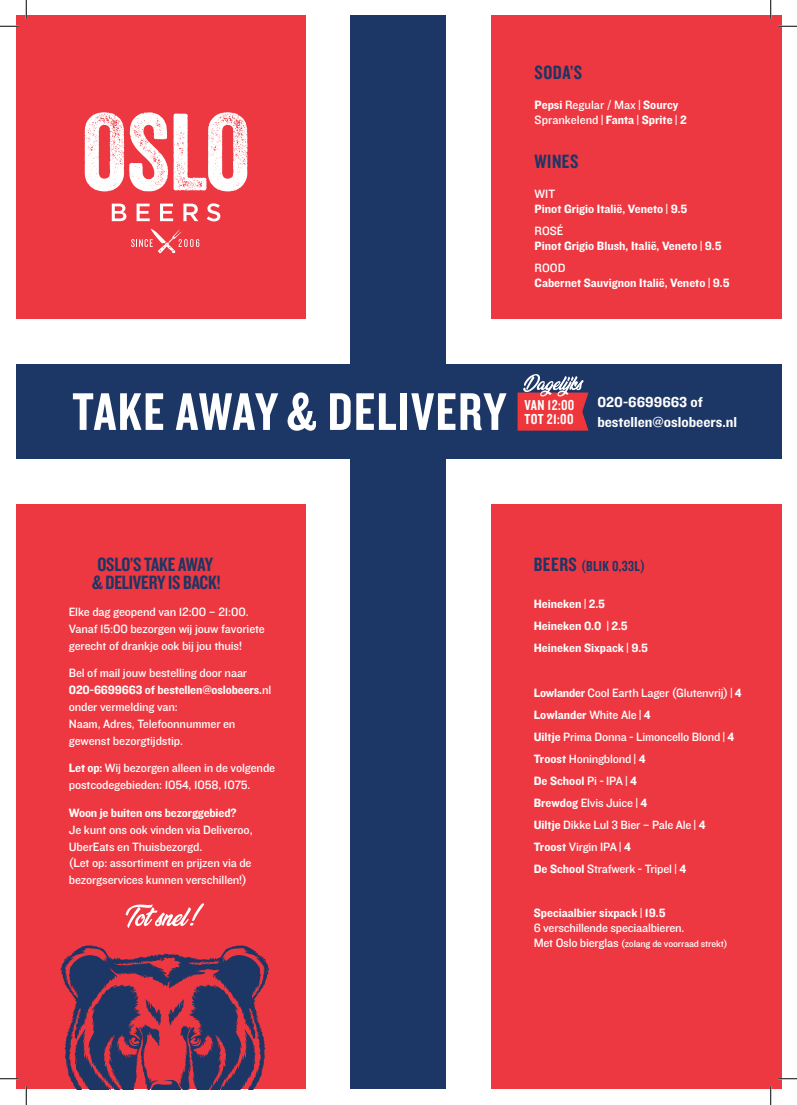
<style>
.page{position:relative;width:797px;height:1105px;background:#fff}
.page>*{position:absolute;margin:0;border:0;box-sizing:border-box;transform-origin:0 0}
.t1{font:55px "Knockout HTF49 Liteweight";letter-spacing:.025em;color:#fff}
.t2{font:20px/17.5px "Knockout HTF49 Liteweight";letter-spacing:-.01em;color:#1c3665}
.t3{font:15px/20px "Knockout HTF51 Middleweight";color:#fff}
.t4{font:15px/14px "Knockout HTF49 Liteweight";letter-spacing:.025em;color:#fff}
.t5{font:15px "Knockout HTF49 Liteweight";letter-spacing:.025em;color:#1c3665}
.t6{font:12.5px/16.9px "Knockout HTF31 Junior Middlewt";letter-spacing:-.01em;color:#fff}
.t7{font:12.5px/22.1px "Knockout HTF51 Middleweight";color:#fff}
.t8{font:10px "Knockout HTF31 Junior Middlewt";letter-spacing:-.015em;color:#fff}
.s1{font-family:"Knockout HTF31 Junior Middlewt"}
.s2{font-family:"Knockout HTF51 Middleweight"}
.s3{font-size:20px}
.s4{font-size:12.5px}
</style>
<div class="page">
<div style="left:16px;top:16px;width:765px;height:1073px;background:#ee3841"></div>
<svg style="left:61px;top:945px;width:208px;height:144px"></svg>
<div style="left:16px;top:319px;width:765px;height:184px;background:#fff"></div>
<div style="left:306px;top:16px;width:184px;height:1073px;background:#fff"></div>
<div style="left:351px;top:16px;width:95px;height:1073px;background:#1c3665"></div>
<div style="left:16px;top:364px;width:765px;height:95px;background:#1c3665"></div>
<svg style="left:517px;top:374px;width:71px;height:57px"></svg>
<svg style="left:85px;top:112px;width:162px;height:79px"></svg>
<svg style="left:112px;top:204px;width:14px;height:17px"></svg>
<svg style="left:137px;top:204px;width:13px;height:17px"></svg>
<svg style="left:160px;top:204px;width:13px;height:17px"></svg>
<svg style="left:183px;top:204px;width:15px;height:17px"></svg>
<svg style="left:207px;top:203px;width:13px;height:18px"></svg>
<svg style="left:131px;top:229px;width:68px;height:25px"></svg>
<svg style="left:126px;top:903px;width:78px;height:25px"></svg>
<svg style="left:0;top:25px;width:19px;height:2px"></svg>
<svg style="left:778px;top:25px;width:19px;height:2px"></svg>
<svg style="left:0;top:1078px;width:19px;height:1px"></svg>
<svg style="left:778px;top:1078px;width:19px;height:1px"></svg>
<svg style="left:25px;top:0;width:2px;height:19px"></svg>
<svg style="left:25px;top:1086px;width:2px;height:19px"></svg>
<svg style="left:770px;top:0;width:1px;height:19px"></svg>
<svg style="left:770px;top:1086px;width:1px;height:19px"></svg>
<h2 class="t2" style="left:534px;top:64px;width:49px">SODA’S</h2>
<p class="t7" style="left:534px;top:97px;width:153px;line-height:15px">Pepsi <span class="s1">Regular / Max</span> | Sourcy<br><span class="s1">Sprankelend</span> | Fanta | Sprite | 2</p>
<h2 class="t2" style="left:534px;top:153px;width:45px">WINES</h2>
<p class="t6" style="left:534px;top:185px;width:22px">WIT</p>
<p class="t7" style="left:534px;top:198px;width:154px">Pinot Grigio Italië, Veneto | 9.5</p>
<p class="t6" style="left:534px;top:223px;width:30px">ROSÉ</p>
<p class="t7" style="left:534px;top:235px;width:188px">Pinot Grigio Blush, Italië, Veneto | 9.5</p>
<p class="t6" style="left:534px;top:260px;width:32px">ROOD</p>
<p class="t7" style="left:534px;top:272px;width:196px">Cabernet Sauvignon Italië, Veneto | 9.5</p>
<h1 class="t1" style="left:72px;top:384px;width:435px">TAKE AWAY &amp; DELIVERY</h1>
<p class="t3" style="left:597px;top:392px;width:141px">020-6699663 of bestellen@oslobeers.nl</p>
<p class="t4" style="left:524px;top:398px;width:51px">VAN 12:00<br>TOT 21:00</p>
<h2 class="t2" style="left:92px;top:556px;width:130px">OSLO’S TAKE AWAY &amp; DELIVERY IS BACK!</h2>
<p class="t6" style="left:69px;top:604px;width:198px">Elke dag geopend van 12:00 – 21:00.<br>Vanaf 15:00 bezorgen wij jouw favoriete gerecht of drankje ook bij jou thuis!</p>
<p class="t6" style="left:69px;top:665px;width:180px">Bel of mail jouw bestelling door naar</p>
<p class="t7" style="left:69px;top:679px;width:204px">020-6699663 of bestellen@oslobeers.<span class="s1">nl</span></p>
<p class="t6" style="left:69px;top:699px;width:168px">onder vermelding van:<br>Naam, Adres, Telefoonnummer en gewenst bezorgtijdstip.</p>
<p class="t6" style="left:69px;top:760px;width:208px"><span class="s2">Let op:</span> Wij bezorgen alleen in de volgende postcodegebieden: 1054, 1058, 1075.</p>
<p class="t7" style="left:69px;top:802px;width:169px">Woon je buiten ons bezorggebied?</p>
<p class="t6" style="left:69px;top:821px;width:185px">Je kunt ons ook vinden via Deliveroo, UberEats en Thuisbezorgd.<br>(Let op: assortiment en prijzen via de bezorgservices kunnen verschillen!)</p>
<p class="t5" style="left:533px;top:558px;width:113px"><span class="s3">BEERS</span> (BLIK 0,33L)</p>
<p class="t7" style="left:533px;top:593px;width:116px">Heineken | 2.5<br>Heineken 0.0 | 2.5<br>Heineken Sixpack | 9.5</p>
<p class="t6" style="left:533px;top:684px;width:209px"><span class="s2">Lowlander</span> Cool Earth Lager (Glutenvrij) <span class="s2">| 4</span></p>
<p class="t7" style="left:533px;top:704px;width:118px">Lowlander <span class="s1">White Ale</span> | 4</p>
<p class="t6" style="left:533px;top:726px;width:202px;line-height:22.1px"><span class="s2">Uiltje</span> Prima Donna - Limoncello Blond <span class="s2">| 4<br>Troost</span> Honingblond <span class="s2">| 4</span></p>
<p class="t7" style="left:533px;top:770px;width:105px">De School <span class="s1">Pi - IPA</span> | 4</p>
<p class="t6" style="left:533px;top:792px;width:173px;line-height:22.1px"><span class="s2">Brewdog</span> Elvis Juice <span class="s2">| 4<br>Uiltje</span> Dikke Lul 3 Bier – Pale Ale <span class="s2">| 4<br>Troost</span> Virgin IPA <span class="s2">| 4<br>De School</span> Strafwerk - Tripel | <span class="s2">4</span></p>
<p class="t7" style="left:533px;top:903px;width:133px">Speciaalbier sixpack | 19.5</p>
<p class="t6" style="left:533px;top:920px;width:152px">6 verschillende speciaalbieren.</p>
<p class="t8" style="left:533px;top:939px;width:195px"><span class="s4">Met Oslo bierglas</span> (zolang de voorraad strekt)</p>
</div>
